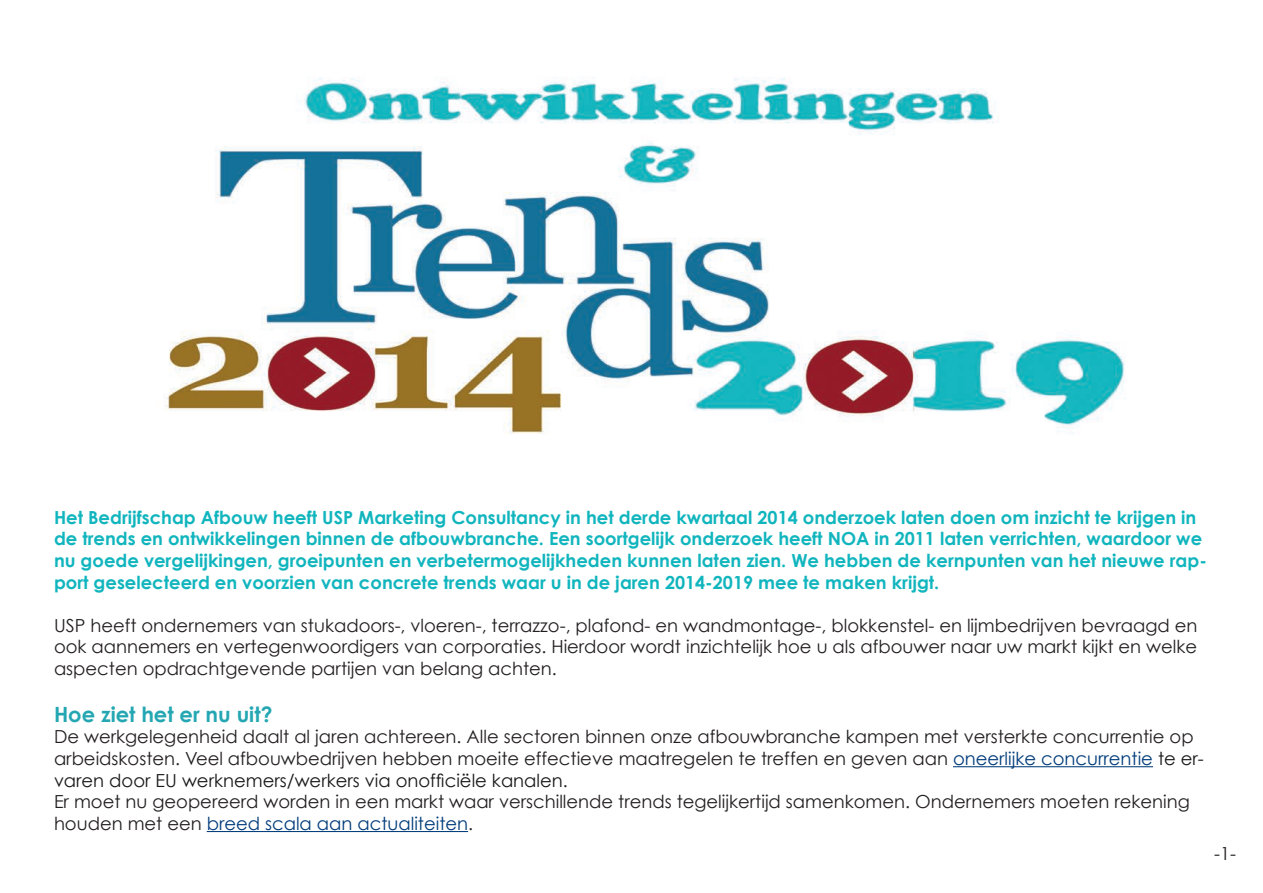
<style>
.page{position:relative;width:1263px;height:893px;background:#fff}
.page>*{position:absolute;margin:0;border:0;box-sizing:border-box;transform-origin:0 0}
.t1{font:700 21px "Century Gothic";color:#24a7b2}
.t2{font:18px/21.6px "Century Gothic";color:#231f20;text-align:justify}
.t3{font:700 18px/21.6px "Century Gothic";color:#11b5be}
.s1{color:#013c7b}
.s2{color:#1a1818}
</style>
<div class="page">
<img style="left:166px;top:77px;width:959px;height:357px">
<hr style="left:953px;top:766px;width:200px;height:1px;background:#013c7b">
<hr style="left:207px;top:831px;width:261px;height:1px;background:#013c7b">
<p class="t3" style="left:54px;top:506px;width:1154px">Het Bedrijfschap Afbouw heeft USP Marketing Consultancy in het derde kwartaal 2014 onderzoek laten doen om inzicht te krijgen in de trends en ontwikkelingen binnen de afbouwbranche. Een soortgelijk onderzoek heeft NOA in 2011 laten verrichten, waardoor we nu goede vergelijkingen, groeipunten en verbetermogelijkheden kunnen laten zien. We hebben de kernpunten van het nieuwe rap&shy;port geselecteerd en voorzien van concrete trends waar u in de jaren 2014-2019 mee te maken krijgt.</p>
<p class="t2" style="left:54px;top:614px;width:1145px">USP heeft ondernemers van stukadoors-, vloeren-, terrazzo-, plafond- en wandmontage-, blokkenstel- en lijmbedrijven bevraagd en ook aannemers en vertegenwoordigers van corporaties. Hierdoor wordt inzichtelijk hoe u als afbouwer naar uw markt kijkt en welke aspecten opdrachtgevende partijen van belang achten.</p>
<p class="t1" style="left:54px;top:701px;width:220px">Hoe ziet het er nu uit?</p>
<p class="t2" style="left:54px;top:726px;width:1151px;text-align:left">De werkgelegenheid daalt al jaren achtereen. Alle sectoren binnen onze afbouwbranche kampen met versterkte concurrentie op arbeidskosten. Veel afbouwbedrijven hebben moeite effectieve maatregelen te treffen en geven aan <span class="s1">oneerlijke concurrentie</span> <span class="s2">te er&shy;varen door EU werknemers/werkers via onofficiële kanalen</span>.<br>Er moet nu geopereerd worden in een markt waar verschillende trends tegelijkertijd samenkomen. Ondernemers moeten rekening houden met een <span class="s1">breed scala aan actualiteiten</span>.</p>
<p class="t2" style="left:1214px;top:842px;width:23px">-1-</p>
</div>
